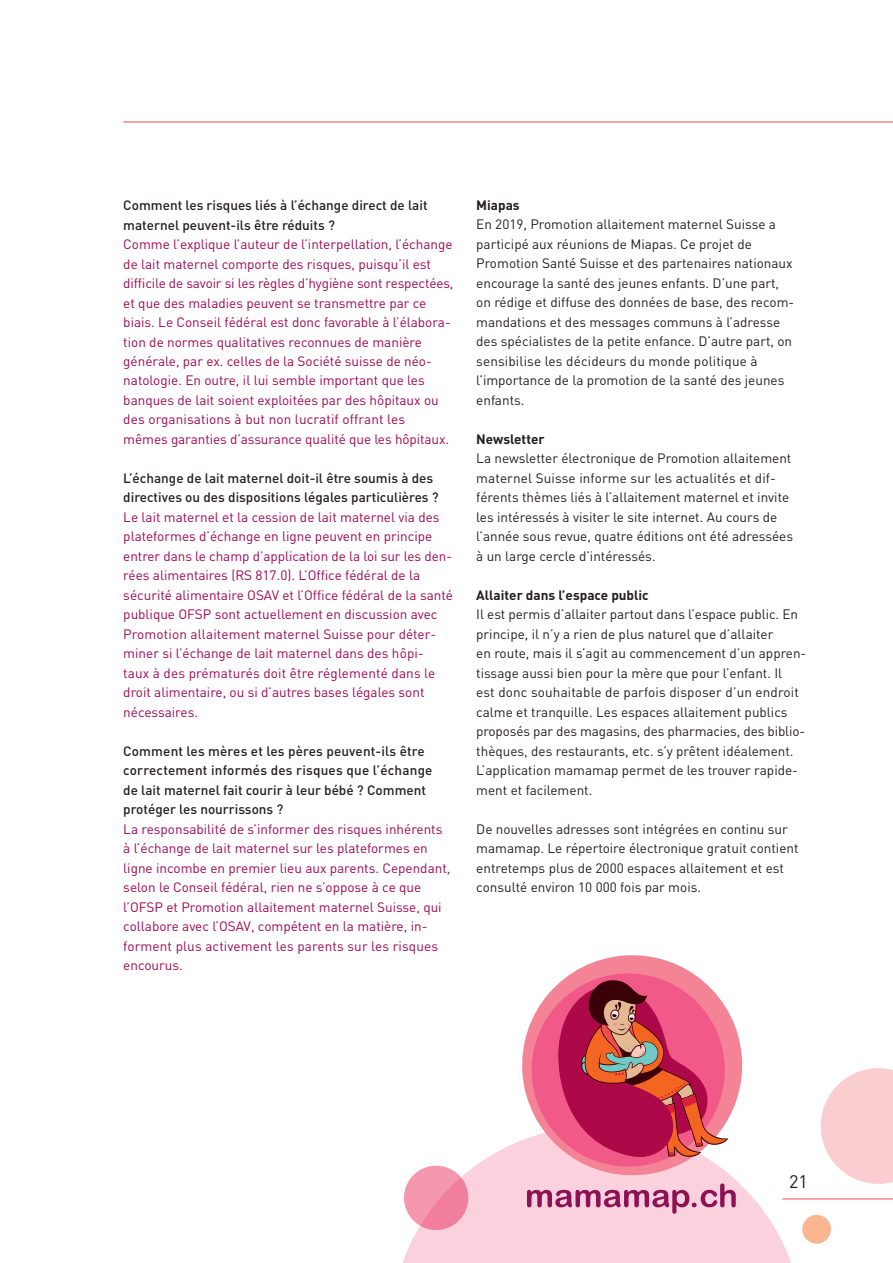
<style>
.page{position:relative;width:893px;height:1263px;background:#fff}
.page>*{position:absolute;margin:0;border:0;box-sizing:border-box;transform-origin:0 0}
.t1{font:18px "DIN";color:#231f20}
.t2{font:13.5px/19.5px "DIN";color:#9f0750}
.t3{font:13.5px/19.5px "DIN";color:#231f20}
.t4{font:500 13.5px/19.5px "DIN";color:#231f20}
.t5{font:700 13.5px "DIN";color:#231f20}
</style>
<div class="page">
<svg style="left:402px;top:1142px;width:397px;height:121px;fill:#fad1dc"></svg>
<hr style="left:123px;top:121px;width:770px;height:2px;background:#f3858a">
<hr style="left:782px;top:1198px;width:111px;height:1px;background:#f3858a">
<svg style="left:821px;top:1068px;width:72px;height:116px"></svg>
<svg style="left:404px;top:1166px;width:64px;height:64px;background:#f28da7"></svg>
<div style="left:802px;top:1215px;width:29px;height:29px;background:#f9b690;border-radius:50%"></div>
<svg style="left:527px;top:1183px;width:209px;height:31px;background:#da99b4"></svg>
<svg style="left:518px;top:955px;width:228px;height:224px"></svg>
<svg style="left:528px;top:970px;width:200px;height:200px;background:#d45d77"></svg>
<p class="t4" style="left:123px;top:195px;width:306px">Comment les risques liés à l’échange direct de lait maternel peuvent-ils être réduits ?</p>
<p class="t2" style="left:123px;top:234px;width:332px">Comme l’explique l’auteur de l’interpellation, l’échange de lait maternel comporte des risques, puisqu’il est difficile de savoir si les règles d’hygiène sont respectées, et que des maladies peuvent se transmettre par ce biais. Le Conseil fédéral est donc favorable à l’élabora&shy;tion de normes qualitatives reconnues de manière générale, par ex. celles de la Société suisse de néo&shy;natologie. En outre, il lui semble important que les banques de lait soient exploitées par des hôpitaux ou des organisations à but non lucratif offrant les<br>mêmes garanties d’assurance qualité que les hôpitaux.</p>
<p class="t4" style="left:123px;top:468px;width:317px">L’échange de lait maternel doit-il être soumis à des directives ou des dispositions légales particulières ?</p>
<p class="t2" style="left:123px;top:507px;width:331px">Le lait maternel et la cession de lait maternel via des plateformes d’échange en ligne peuvent en principe entrer dans le champ d’application de la loi sur les den&shy;rées alimentaires (RS 817.0). L’Office fédéral de la sécurité alimentaire OSAV et l’Office fédéral de la santé publique OFSP sont actuellement en discussion avec Promotion allaitement maternel Suisse pour déter&shy;miner si l’échange de lait maternel dans des hôpi&shy;taux à des prématurés doit être réglementé dans le droit alimentaire, ou si d’autres bases légales sont nécessaires.</p>
<p class="t4" style="left:123px;top:741px;width:311px">Comment les mères et les pères peuvent-ils être correctement informés des risques que l’échange de lait maternel fait courir à leur bébé ? Comment protéger les nourrissons ?</p>
<p class="t2" style="left:123px;top:819px;width:329px">La responsabilité de s’informer des risques inhérents à l’échange de lait maternel sur les plateformes en ligne incombe en premier lieu aux parents. Cependant, selon le Conseil fédéral, rien ne s’oppose à ce que l’OFSP et Promotion allaitement maternel Suisse, qui collabore avec l’OSAV, compétent en la matière, in&shy;forment plus activement les parents sur les risques encourus.</p>
<p class="t5" style="left:476px;top:196px;width:45px">Miapas</p>
<p class="t3" style="left:476px;top:214px;width:320px">En 2019, Promotion allaitement maternel Suisse a participé aux réunions de Miapas. Ce projet de Promotion Santé Suisse et des partenaires nationaux encourage la santé des jeunes enfants. D’une part, on rédige et diffuse des données de base, des recom&shy;mandations et des messages communs à l’adresse des spécialistes de la petite enfance. D’autre part, on sensibilise les décideurs du monde politique à l’importance de la promotion de la santé des jeunes enfants.</p>
<p class="t5" style="left:476px;top:430px;width:70px">Newsletter</p>
<p class="t3" style="left:476px;top:448px;width:318px">La newsletter électronique de Promotion allaitement maternel Suisse informe sur les actualités et dif&shy;férents thèmes liés à l’allaitement maternel et invite les intéressés à visiter le site internet. Au cours de l’année sous revue, quatre éditions ont été adressées à un large cercle d’intéressés.</p>
<p class="t5" style="left:476px;top:586px;width:174px">Allaiter dans l’espace public</p>
<p class="t3" style="left:476px;top:604px;width:332px">Il est permis d’allaiter partout dans l’espace public. En principe, il n’y a rien de plus naturel que d’allaiter<br>en route, mais il s’agit au commencement d’un appren&shy;tissage aussi bien pour la mère que pour l’enfant. Il<br>est donc souhaitable de parfois disposer d’un endroit calme et tranquille. Les espaces allaitement publics proposés par des magasins, des pharmacies, des biblio&shy;thèques, des restaurants, etc. s’y prêtent idéalement.<br>L’application mamamap permet de les trouver rapide&shy;ment et facilement.</p>
<p class="t3" style="left:476px;top:819px;width:324px">De nouvelles adresses sont intégrées en continu sur mamamap. Le répertoire électronique gratuit contient entretemps plus de 2000 espaces allaitement et est consulté environ 10 000 fois par mois.</p>
<h1 class="t1" style="left:789px;top:1170px;width:20px">21</h1>
</div>
